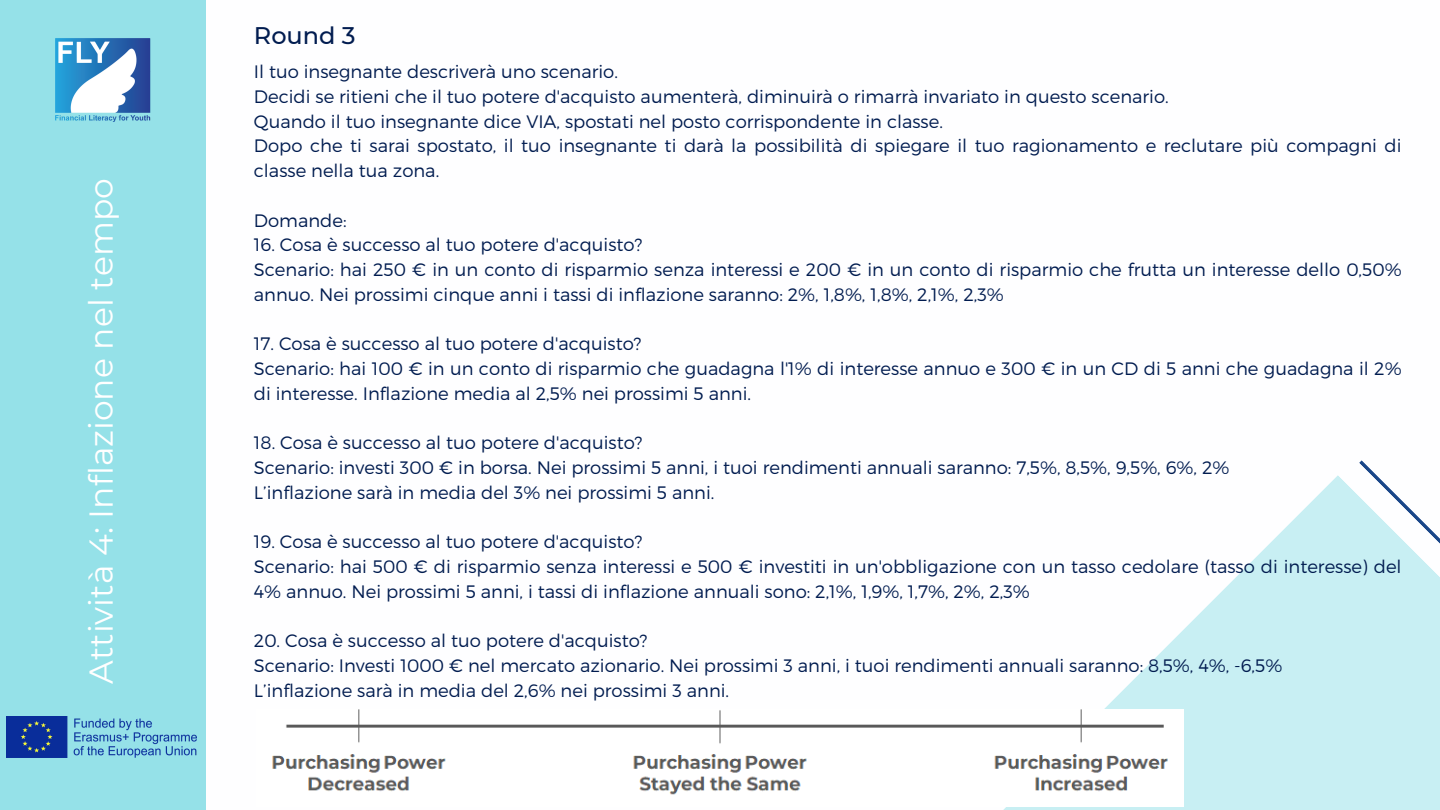
<style>
.page{position:relative;width:1440px;height:810px;background:#fff}
.page>*{position:absolute;margin:0;border:0;box-sizing:border-box;transform-origin:0 0}
.t1{font:33px "Montserrat";color:#fff}
.t2{font:500 24px "Montserrat";color:#011c50}
.t3{font:300 18px/24.8px "Montserrat";color:#011c50}
</style>
<div class="page">
<div style="left:0;top:0;width:205px;height:810px;background:#95e1e8"></div>
<svg style="left:1003px;top:475px;width:437px;height:335px;fill:#c8eff3"></svg>
<img style="left:55px;top:38px;width:96px;height:84px">
<img style="left:7px;top:716px;width:189px;height:42px">
<svg style="left:1359px;top:460px;width:81px;height:202px"></svg>
<img style="left:272px;top:709px;width:911px;height:97px">
<p class="t1" style="left:81px;top:684px;width:507px;rotate:-90deg">Attività 4: Inflazione nel tempo</p>
<p class="t2" style="left:254px;top:21px;width:103px">Round 3</p>
<p class="t3" style="left:254px;top:58px;width:366px">Il tuo insegnante descriverà uno scenario.</p>
<p class="t3" style="left:254px;top:83px;width:916px">Decidi se ritieni che il tuo potere d'acquisto aumenterà, diminuirà o rimarrà invariato in questo scenario.</p>
<p class="t3" style="left:254px;top:108px;width:691px">Quando il tuo insegnante dice VIA, spostati nel posto corrispondente in classe.</p>
<p class="t3" style="left:254px;top:133px;width:1149px">Dopo che ti sarai spostato, il tuo insegnante ti darà la possibilità di spiegare il tuo ragionamento e reclutare più compagni di classe nella tua zona.</p>
<p class="t3" style="left:254px;top:207px;width:94px">Domande:</p>
<p class="t3" style="left:254px;top:232px;width:390px">16. Cosa è successo al tuo potere d'acquisto?</p>
<p class="t3" style="left:254px;top:256px;width:1149px">Scenario: hai 250 € in un conto di risparmio senza interessi e 200 € in un conto di risparmio che frutta un interesse dello 0,50% annuo. Nei prossimi cinque anni i tassi di inflazione saranno: 2%, 1,8%, 1,8%, 2,1%, 2,3%</p>
<p class="t3" style="left:254px;top:331px;width:389px">17. Cosa è successo al tuo potere d'acquisto?</p>
<p class="t3" style="left:254px;top:355px;width:1149px">Scenario: hai 100 € in un conto di risparmio che guadagna l'1% di interesse annuo e 300 € in un CD di 5 anni che guadagna il 2% di interesse. Inflazione media al 2,5% nei prossimi 5 anni.</p>
<p class="t3" style="left:254px;top:430px;width:390px">18. Cosa è successo al tuo potere d'acquisto?</p>
<p class="t3" style="left:254px;top:454px;width:977px">Scenario: investi 300 € in borsa. Nei prossimi 5 anni, i tuoi rendimenti annuali saranno: 7,5%, 8,5%, 9,5%, 6%, 2%</p>
<p class="t3" style="left:254px;top:479px;width:462px">L’inflazione sarà in media del 3% nei prossimi 5 anni.</p>
<p class="t3" style="left:254px;top:529px;width:390px">19. Cosa è successo al tuo potere d'acquisto?</p>
<p class="t3" style="left:254px;top:553px;width:1149px">Scenario: hai 500 € di risparmio senza interessi e 500 € investiti in un'obbligazione con un tasso cedolare (tasso di interesse) del<br>4% annuo. Nei prossimi 5 anni, i tassi di inflazione annuali sono: 2,1%, 1,9%, 1,7%, 2%, 2,3%</p>
<p class="t3" style="left:254px;top:628px;width:395px">20. Cosa è successo al tuo potere d'acquisto?</p>
<p class="t3" style="left:254px;top:652px;width:1030px">Scenario: Investi 1000 € nel mercato azionario. Nei prossimi 3 anni, i tuoi rendimenti annuali saranno: 8,5%, 4%, -6,5%</p>
<p class="t3" style="left:254px;top:677px;width:477px">L’inflazione sarà in media del 2,6% nei prossimi 3 anni.</p>
</div>
